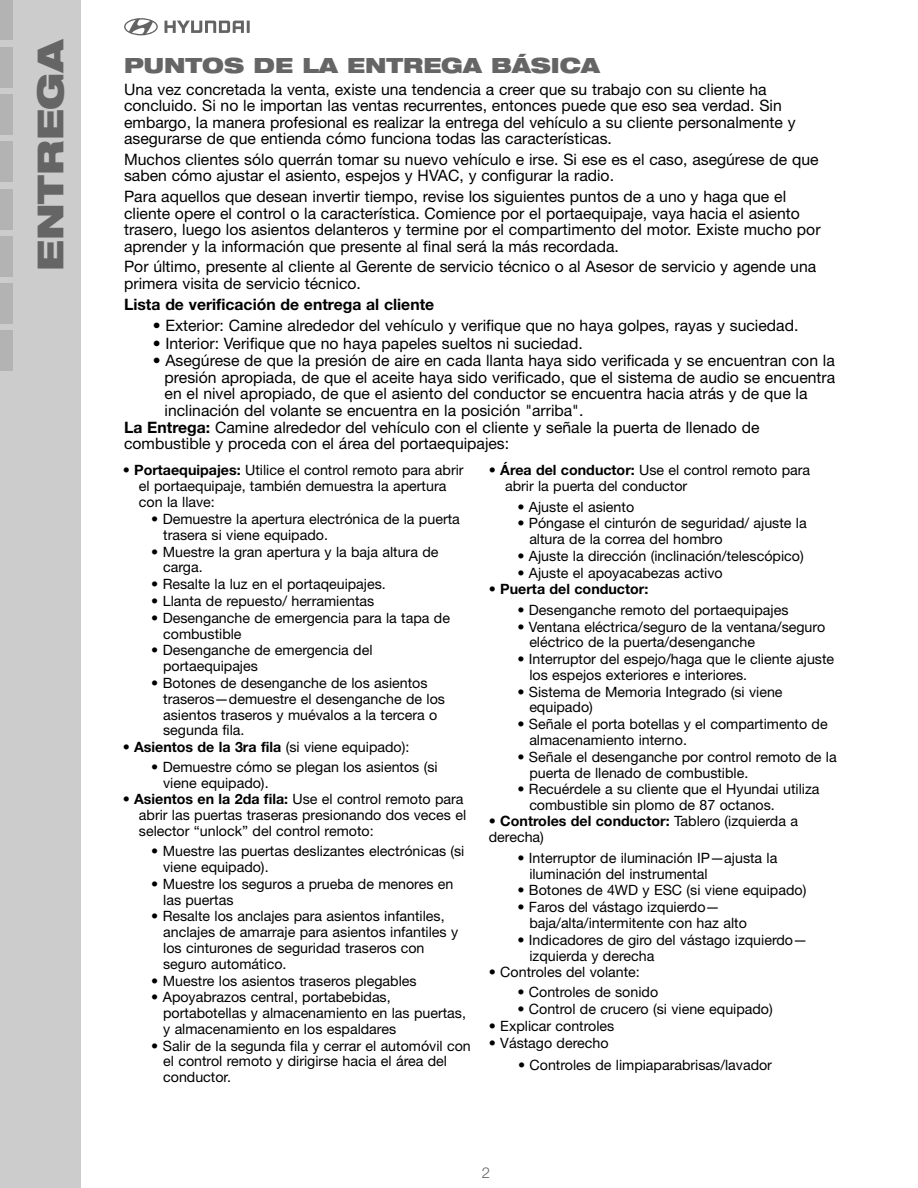
<style>
.page{position:relative;width:918px;height:1188px;background:#fff}
.page>*{position:absolute;margin:0;border:0;box-sizing:border-box;transform-origin:0 0}
.t1{font:900 expanded 36px "Helvetica Neue LT";color:#656565}
.t2{font:900 expanded 21px "Helvetica Neue LT";color:#656565}
.t3{font:15.75px/16.5px "Helvetica Neue";color:#000}
.t4{font:700 15.75px "Helvetica Neue";color:#000}
.t5{font:300 15px "Helvetica Neue LT";color:#656565}
.t6{font:14.25px/15.8px "Helvetica Neue";color:#000}
.t7{font:700 14.25px "Helvetica Neue";color:#000}
.s1{font-weight:700}
.s2{font-weight:400}
</style>
<div class="page">
<div style="left:0;top:0;width:81px;height:1188px;background:#ccc"></div>
<svg style="left:124px;top:18px;width:126px;height:17px"></svg>
<div style="left:0;top:47px;width:14px;height:41px;background:#b3b3b3"></div>
<div style="left:0;top:0;width:14px;height:40px;background:#b3b3b3"></div>
<div style="left:0;top:94px;width:14px;height:41px;background:#b3b3b3"></div>
<div style="left:0;top:142px;width:14px;height:40px;background:#b3b3b3"></div>
<div style="left:0;top:189px;width:14px;height:41px;background:#b3b3b3"></div>
<div style="left:0;top:236px;width:14px;height:41px;background:#b3b3b3"></div>
<div style="left:0;top:284px;width:14px;height:40px;background:#b3b3b3"></div>
<div style="left:0;top:331px;width:14px;height:40px;background:#b3b3b3"></div>
<h1 class="t1" style="left:27px;top:271px;width:234px;rotate:-90deg">ENTREGA</h1>
<h2 class="t2" style="left:124px;top:51px;width:477px">PUNTOS DE LA ENTREGA BÁSICA</h2>
<p class="t3" style="left:124px;top:82px;width:673px">Una vez concretada la venta, existe una tendencia a creer que su trabajo con su cliente ha concluido. Si no le importan las ventas recurrentes, entonces puede que eso sea verdad. Sin embargo, la manera profesional es realizar la entrega del vehículo a su cliente personalmente y asegurarse de que entienda cómo funciona todas las características.</p>
<p class="t3" style="left:124px;top:153px;width:696px">Muchos clientes sólo querrán tomar su nuevo vehículo e irse. Si ese es el caso, asegúrese de que saben cómo ajustar el asiento, espejos y HVAC, y configurar la radio.</p>
<p class="t3" style="left:124px;top:190px;width:698px">Para aquellos que desean invertir tiempo, revise los siguientes puntos de a uno y haga que el cliente opere el control o la característica. Comience por el portaequipaje, vaya hacia el asiento trasero, luego los asientos delanteros y termine por el compartimento del motor. Existe mucho por aprender y la información que presente al final será la más recordada.</p>
<p class="t3" style="left:124px;top:260px;width:694px">Por último, presente al cliente al Gerente de servicio técnico o al Asesor de servicio y agende una primera visita de servicio técnico.</p>
<p class="t4" style="left:124px;top:299px;width:312px">Lista de verificación de entrega al cliente</p>
<p class="t3" style="left:153px;top:319px;width:647px">• Exterior: Camine alrededor del vehículo y verifique que no haya golpes, rayas y suciedad.</p>
<p class="t3" style="left:153px;top:336px;width:432px">• Interior: Verifique que no haya papeles sueltos ni suciedad.</p>
<p class="t3" style="left:153px;top:354px;width:684px">• Asegúrese de que la presión de aire en cada llanta haya sido verificada y se encuentran con la</p>
<p class="t3" style="left:165px;top:371px;width:672px">presión apropiada, de que el aceite haya sido verificado, que el sistema de audio se encuentra</p>
<p class="t3" style="left:165px;top:387px;width:644px">en el nivel apropiado, de que el asiento del conductor se encuentra hacia atrás y de que la</p>
<p class="t3" style="left:165px;top:404px;width:420px">inclinación del volante se encuentra en la posición "arriba".</p>
<p class="t3" style="left:124px;top:421px;width:637px"><span class="s1">La Entrega:</span> Camine alrededor del vehículo con el cliente y señale la puerta de llenado de</p>
<p class="t3" style="left:124px;top:437px;width:387px">combustible y proceda con el área del portaequipajes:</p>
<p class="t6" style="left:139px;top:464px;width:326px;text-indent:-16px">• <span class="s1">Portaequipajes:</span> Utilice el control remoto para abrir el portaequipaje, también demuestra la apertura con la llave:</p>
<p class="t6" style="left:163px;top:513px;width:298px;text-indent:-12px">• Demuestre la apertura electrónica de la puerta trasera si viene equipado.</p>
<p class="t6" style="left:163px;top:545px;width:277px;text-indent:-12px">• Muestre la gran apertura y la baja altura de carga.</p>
<p class="t6" style="left:151px;top:578px;width:236px">• Resalte la luz en el portaqeuipajes.</p>
<p class="t6" style="left:151px;top:594px;width:225px">• Llanta de repuesto/ herramientas</p>
<p class="t6" style="left:163px;top:611px;width:288px;text-indent:-12px">• Desenganche de emergencia para la tapa de combustible</p>
<p class="t6" style="left:163px;top:644px;width:211px;text-indent:-12px">• Desenganche de emergencia del portaequipajes</p>
<p class="t6" style="left:163px;top:676px;width:283px;text-indent:-12px">• Botones de desenganche de los asientos traseros—demuestre el desenganche de los asientos traseros y muévalos a la tercera o segunda fila.</p>
<p class="t6" style="left:123px;top:740px;width:288px">• <span class="s1">Asientos de la 3ra fila</span> (si viene equipado):</p>
<p class="t6" style="left:163px;top:761px;width:276px;text-indent:-12px">• Demuestre cómo se plegan los asientos (si viene equipado).</p>
<p class="t6" style="left:139px;top:793px;width:329px;text-indent:-16px">• <span class="s1">Asientos en la 2da fila:</span> Use el control remoto para abrir las puertas traseras presionando dos veces el selector “unlock” del control remoto:</p>
<p class="t6" style="left:163px;top:845px;width:303px;text-indent:-12px">• Muestre las puertas deslizantes electrónicas (si viene equipado).</p>
<p class="t6" style="left:163px;top:877px;width:292px;text-indent:-12px">• Muestre los seguros a prueba de menores en las puertas</p>
<p class="t6" style="left:163px;top:910px;width:296px;text-indent:-12px">• Resalte los anclajes para asientos infantiles, anclajes de amarraje para asientos infantiles y los cinturones de seguridad traseros con seguro automático.</p>
<p class="t6" style="left:151px;top:974px;width:267px">• Muestre los asientos traseros plegables</p>
<p class="t6" style="left:163px;top:991px;width:304px;text-indent:-12px">• Apoyabrazos central, portabebidas, portabotellas y almacenamiento en las puertas, y almacenamiento en los espaldares</p>
<p class="t6" style="left:163px;top:1039px;width:309px;text-indent:-12px">• Salir de la segunda fila y cerrar el automóvil con el control remoto y dirigirse hacia el área del conductor.</p>
<p class="t6" style="left:505px;top:464px;width:307px;text-indent:-16px">• <span class="s1">Área del conductor:</span> Use el control remoto para abrir la puerta del conductor</p>
<p class="t6" style="left:517px;top:500px;width:118px">• Ajuste el asiento</p>
<p class="t6" style="left:529px;top:517px;width:279px;text-indent:-12px">• Póngase el cinturón de seguridad/ ajuste la altura de la correa del hombro</p>
<p class="t6" style="left:517px;top:549px;width:288px">• Ajuste la dirección (inclinación/telescópico)</p>
<p class="t6" style="left:517px;top:566px;width:207px">• Ajuste el apoyacabezas activo</p>
<p class="t7" style="left:489px;top:584px;width:161px"><span class="s2">•</span> Puerta del conductor:</p>
<p class="t6" style="left:517px;top:603px;width:273px">• Desenganche remoto del portaequipajes</p>
<p class="t6" style="left:529px;top:620px;width:297px;text-indent:-12px">• Ventana eléctrica/seguro de la ventana/seguro eléctrico de la puerta/desenganche</p>
<p class="t6" style="left:529px;top:653px;width:306px;text-indent:-12px">• Interruptor del espejo/haga que le cliente ajuste los espejos exteriores e interiores.</p>
<p class="t6" style="left:529px;top:685px;width:255px;text-indent:-12px">• Sistema de Memoria Integrado (si viene equipado)</p>
<p class="t6" style="left:529px;top:718px;width:300px;text-indent:-12px">• Señale el porta botellas y el compartimento de almacenamiento interno.</p>
<p class="t6" style="left:529px;top:750px;width:309px;text-indent:-12px">• Señale el desenganche por control remoto de la puerta de llenado de combustible.</p>
<p class="t6" style="left:529px;top:783px;width:292px;text-indent:-12px">• Recuérdele a su cliente que el Hyundai utiliza combustible sin plomo de 87 octanos.</p>
<p class="t6" style="left:489px;top:815px;width:311px">• <span class="s1">Controles del conductor:</span> Tablero (izquierda a derecha)</p>
<p class="t6" style="left:529px;top:851px;width:250px;text-indent:-12px">• Interruptor de iluminación IP—ajusta la iluminación del instrumental</p>
<p class="t6" style="left:517px;top:884px;width:290px">• Botones de 4WD y ESC (si viene equipado)</p>
<p class="t6" style="left:529px;top:901px;width:219px;text-indent:-12px">• Faros del vástago izquierdo— baja/alta/intermitente con haz alto</p>
<p class="t6" style="left:529px;top:933px;width:280px;text-indent:-12px">• Indicadores de giro del vástago izquierdo— izquierda y derecha</p>
<p class="t6" style="left:489px;top:965px;width:153px">• Controles del volante:</p>
<p class="t6" style="left:517px;top:986px;width:142px">• Controles de sonido</p>
<p class="t6" style="left:517px;top:1003px;width:257px">• Control de crucero (si viene equipado)</p>
<p class="t6" style="left:489px;top:1020px;width:127px">• Explicar controles</p>
<p class="t6" style="left:489px;top:1037px;width:121px">• Vástago derecho</p>
<p class="t6" style="left:518px;top:1058px;width:255px">• Controles de limpiaparabrisas/lavador</p>
<p class="t5" style="left:482px;top:1164px;width:10px">2</p>
</div>
